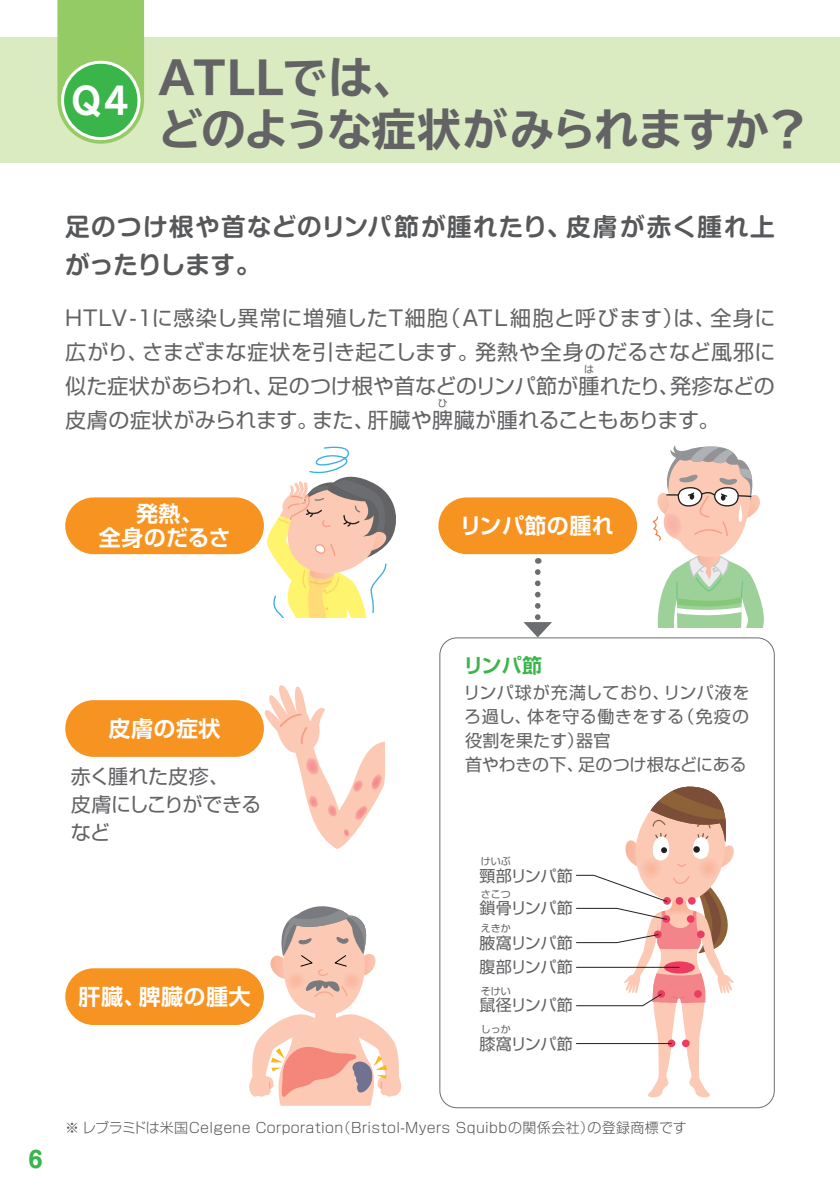
<style>
.page{position:relative;width:840px;height:1191px;background:#fff}
.page>*{position:absolute;margin:0;border:0;box-sizing:border-box;transform-origin:0 0}
.t1{font:700 expanded 44px/52px "TBUD Go Std";letter-spacing:-.015em;color:#636366}
.t2{font:700 expanded 36px "TBUD Go Std";color:#fff;scale:.9 1}
.t3{font:700 24.6px/38px "Shin M Go Pr 6 De";letter-spacing:.055em;color:#57585a}
.t4{font:700 22px/24px "Shin Go Pr 6 De";letter-spacing:.02em;color:#fff;text-align:center}
.t5{font:700 22px "Shin M Go Pr 6";color:#3ab54a}
.t6{font:21px/34px "Shin Go Pr 6";letter-spacing:.005em;color:#636366;text-align:justify}
.t7{font:20px/28px "Shin Go Pr 6";letter-spacing:-.025em;color:#636366}
.t8{font:700 20px "Shin Go Pr 6 De";color:#3ab54a}
.t9{font:17px/24px "Shin Go Pr 6";letter-spacing:.015em;color:#636366}
.t10{font:16px "Shin Go Pr 6";letter-spacing:-.02em;color:#636366}
.t11{font:300 14px "Shin Go Pr 6";letter-spacing:.025em;color:#57585a}
.t12{font:10px "Shin Go Pr 6";color:#636366}
</style>
<div class="page">
<div style="left:0;top:38px;width:839px;height:125px;background:#daeac1"></div>
<svg style="left:57px;top:0;width:87px;height:144px;background:#9fcf72"></svg>
<div style="left:63px;top:62px;width:76px;height:77px;background:#3ab54a;border-radius:50%"></div>
<div style="left:61px;top:61px;width:79px;height:79px;border:3px solid #fff;border-radius:50%"></div>
<div style="left:65px;top:497px;width:199px;height:57px;background:#f79321;border-radius:28px"></div>
<div style="left:438px;top:497px;width:198px;height:57px;background:#f79321;border-radius:28px"></div>
<div style="left:65px;top:968px;width:199px;height:57px;background:#f79321;border-radius:28px"></div>
<div style="left:65px;top:700px;width:199px;height:57px;background:#f79321;border-radius:28px"></div>
<svg style="left:266px;top:446px;width:130px;height:172px"></svg>
<svg style="left:263px;top:685px;width:121px;height:164px"></svg>
<svg style="left:652px;top:445px;width:112px;height:182px"></svg>
<svg style="left:247px;top:906px;width:155px;height:199px"></svg>
<svg style="left:523px;top:572px;width:28px;height:65px"></svg>
<svg style="left:576px;top:786px;width:158px;height:311px"></svg>
<h2 class="t2" style="left:71px;top:80px;width:66px">Q4</h2>
<h1 class="t1" style="left:158px;top:53px;width:652px">ATLLでは、<br>どのような症状がみられますか？</h1>
<p class="t3" style="left:65px;top:206px;width:710px">足のつけ根や首などのリンパ節が腫れたり、皮膚が赤く腫れ上がったりします。</p>
<p class="t6" style="left:65px;top:299px;width:711px">HTLV-1に感染し異常に増殖したＴ細胞（ATL細胞と呼びます）は、全身に広がり、さまざまな症状を引き起こします。発熱や全身のだるさなど風邪に似た症状があらわれ、足のつけ根や首などのリンパ節が腫れたり、発疹などの</p>
<p class="t12" style="left:584px;top:361px;width:11px">は</p>
<p class="t6" style="left:65px;top:401px;width:655px">皮膚の症状がみられます。また、肝臓や脾臓が腫れることもあります。</p>
<p class="t12" style="left:437px;top:395px;width:11px">ひ</p>
<p class="t4" style="left:99px;top:501px;width:133px">発熱、<br>全身のだるさ</p>
<p class="t4" style="left:459px;top:513px;width:155px">リンパ節の腫れ</p>
<p class="t4" style="left:109px;top:715px;width:113px">皮膚の症状</p>
<p class="t7" style="left:71px;top:760px;width:192px">赤く腫れた皮疹、<br>皮膚にしこりができるなど</p>
<p class="t4" style="left:79px;top:983px;width:173px">肝臓、脾臓の腫大</p>
<p class="t8" style="left:463px;top:649px;width:80px">リンパ節</p>
<p class="t9" style="left:463px;top:679px;width:287px">リンパ球が充満しており、リンパ液をろ過し、体を守る働きをする（免疫の役割を果たす）器官<br>首やわきの下、足のつけ根などにある</p>
<p class="t12" style="left:480px;top:853px;width:31px">けいぶ</p>
<p class="t10" style="left:479px;top:895px;width:95px">鎖骨リンパ節</p>
<p class="t10" style="left:479px;top:862px;width:95px">頸部リンパ節</p>
<p class="t12" style="left:480px;top:886px;width:31px">さこつ</p>
<p class="t10" style="left:479px;top:929px;width:95px">腋窩リンパ節</p>
<p class="t12" style="left:480px;top:920px;width:31px">えきか</p>
<p class="t10" style="left:479px;top:954px;width:95px">腹部リンパ節</p>
<p class="t12" style="left:480px;top:983px;width:31px">そけい</p>
<p class="t10" style="left:479px;top:992px;width:95px">鼠径リンパ節</p>
<p class="t12" style="left:480px;top:1021px;width:31px">しっか</p>
<p class="t10" style="left:479px;top:1030px;width:95px">膝窩リンパ節</p>
<p class="t5" style="left:28px;top:1140px;width:16px">6</p>
<p class="t11" style="left:65px;top:1115px;width:622px">※ レブラミドは米国Celgene Corporation（Bristol-Myers Squibbの関係会社）の登録商標です</p>
</div>
